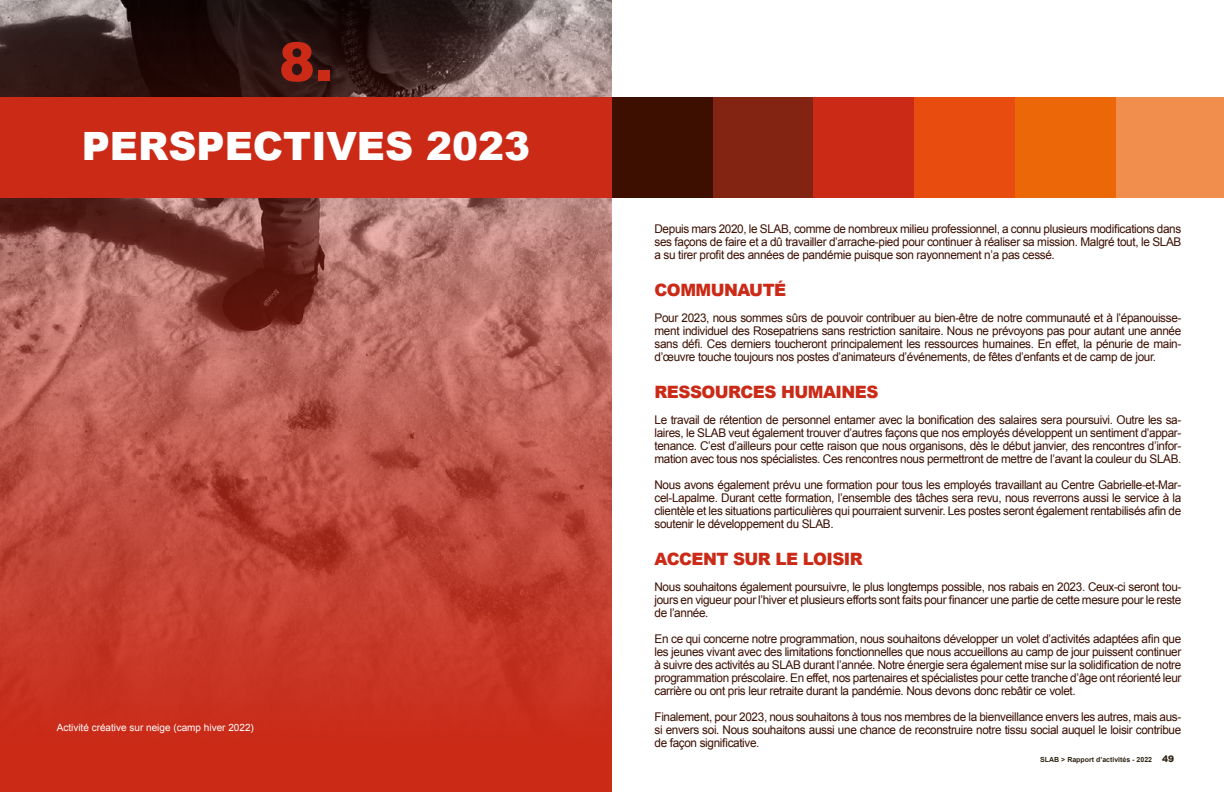
<style>
.page{position:relative;width:1224px;height:792px;background:#fff}
.page>*{position:absolute;margin:0;border:0;box-sizing:border-box;transform-origin:0 0}
.t1{font:900 54px "Arial";color:#cb2a17}
.t2{font:900 39px "Arial";color:#fff}
.t3{font:900 17px "Arial";letter-spacing:-.03em;color:#cb2a17}
.t4{font:12px/13px "Arial";letter-spacing:-.03em;color:#3d0f00;text-align:justify}
.t5{font:10px "Arial";color:#fff}
.t6{font:700 7px "Arial";color:#2f2415}
.s1{color:#822411}
.s2{font-weight:900;font-size:9px}
</style>
<div class="page">
<svg style="left:0;top:0;width:612px;height:792px;background:#aa493e"></svg>
<div style="left:0;top:97px;width:1224px;height:101px;background:#cb2a17"></div>
<div style="left:612px;top:97px;width:101px;height:101px;background:#3d0f00"></div>
<div style="left:713px;top:97px;width:101px;height:101px;background:#822411"></div>
<div style="left:914px;top:97px;width:101px;height:101px;background:#e84c0f"></div>
<div style="left:1015px;top:97px;width:101px;height:101px;background:#ec6707"></div>
<div style="left:1116px;top:97px;width:108px;height:101px;background:#f28e4d"></div>
<h1 class="t1" style="left:279px;top:23px;width:55px">8.</h1>
<h2 class="t2" style="left:82px;top:118px;width:450px">PERSPECTIVES 2023</h2>
<p class="t5" style="left:57px;top:721px;width:199px">Activité créative sur neige (camp hiver 2022)</p>
<p class="t4" style="left:655px;top:223px;width:528px">Depuis mars 2020, le SLAB, comme de nombreux milieu professionnel, a connu plusieurs modifications dans ses façons de faire et a dû travailler d’arrache-pied pour continuer à réaliser sa mission. Malgré tout, le SLAB a su tirer profit des années de pandémie puisque son rayonnement n’a pas cessé.</p>
<h3 class="t3" style="left:655px;top:278px;width:133px">COMMUNAUTÉ</h3>
<p class="t4" style="left:655px;top:312px;width:528px">Pour 2023, nous sommes sûrs de pouvoir contribuer au bien-être de notre communauté et à l’épanouisse&shy;ment individuel des Rosepatriens sans restriction sanitaire. Nous ne prévoyons pas pour autant une année sans défi. Ces derniers toucheront principalement les ressources humaines. En effet, la pénurie de main&shy;d’œuvre touche toujours nos postes d’animateurs d’événements, de fêtes d’enfants et de camp de jour.</p>
<h3 class="t3" style="left:655px;top:380px;width:225px">RESSOURCES HUMAINES</h3>
<p class="t4" style="left:655px;top:414px;width:528px">Le travail de rétention de personnel entamer avec la bonification des salaires sera poursuivi. Outre les sa&shy;laires, le SLAB veut également trouver d’autres façons que nos employés développent un sentiment d’appar&shy;tenance. C’est d’ailleurs pour cette raison que nous organisons, dès le début janvier, des rencontres d’infor&shy;mation avec tous nos spécialistes. Ces rencontres nous permettront de mettre de l’avant la couleur du SLAB.</p>
<p class="t4" style="left:655px;top:479px;width:528px">Nous avons également prévu une formation pour tous les employés travaillant au Centre Gabrielle-et-Mar&shy;cel-Lapalme. Durant cette formation, l’ensemble des tâches sera revu, nous reverrons aussi le service à la clientèle et les situations particulières qui pourraient survenir. Les postes seront également rentabilisés afin de soutenir le développement du SLAB.</p>
<h3 class="t3" style="left:655px;top:547px;width:210px">ACCENT SUR LE LOISIR</h3>
<p class="t4" style="left:655px;top:581px;width:528px">Nous souhaitons également poursuivre, le plus longtemps possible, nos rabais en 2023. Ceux-ci seront tou&shy;jours en vigueur pour l’hiver et plusieurs efforts sont faits pour financer une partie de cette mesure pour le reste de l’année.</p>
<p class="t4" style="left:655px;top:633px;width:528px">En ce qui concerne notre programmation, nous souhaitons développer un volet d’activités adaptées afin que les jeunes vivant avec des limitations fonctionnelles que nous accueillons au camp de jour puissent continuer à suivre des activités au SLAB durant l’année. Notre énergie sera également mise sur la solidification de notre programmation préscolaire. En effet, nos partenaires et spécialistes pour cette tranche d’âge ont réorienté leur carrière ou ont pris leur retraite durant la pandémie. Nous devons donc rebâtir ce volet.</p>
<p class="t4" style="left:655px;top:711px;width:528px">Finalement, pour 2023, nous souhaitons à tous nos membres de la bienveillance envers les autres, mais aus&shy;si envers soi. Nous souhaitons aussi une chance de reconstruire notre tissu social auquel le loisir contribue de façon significative<span class="s1">.</span></p>
<p class="t6" style="left:1040px;top:755px;width:135px">SLAB &gt; Rapport d’activités - 2022 <span class="s2">49</span></p>
</div>
